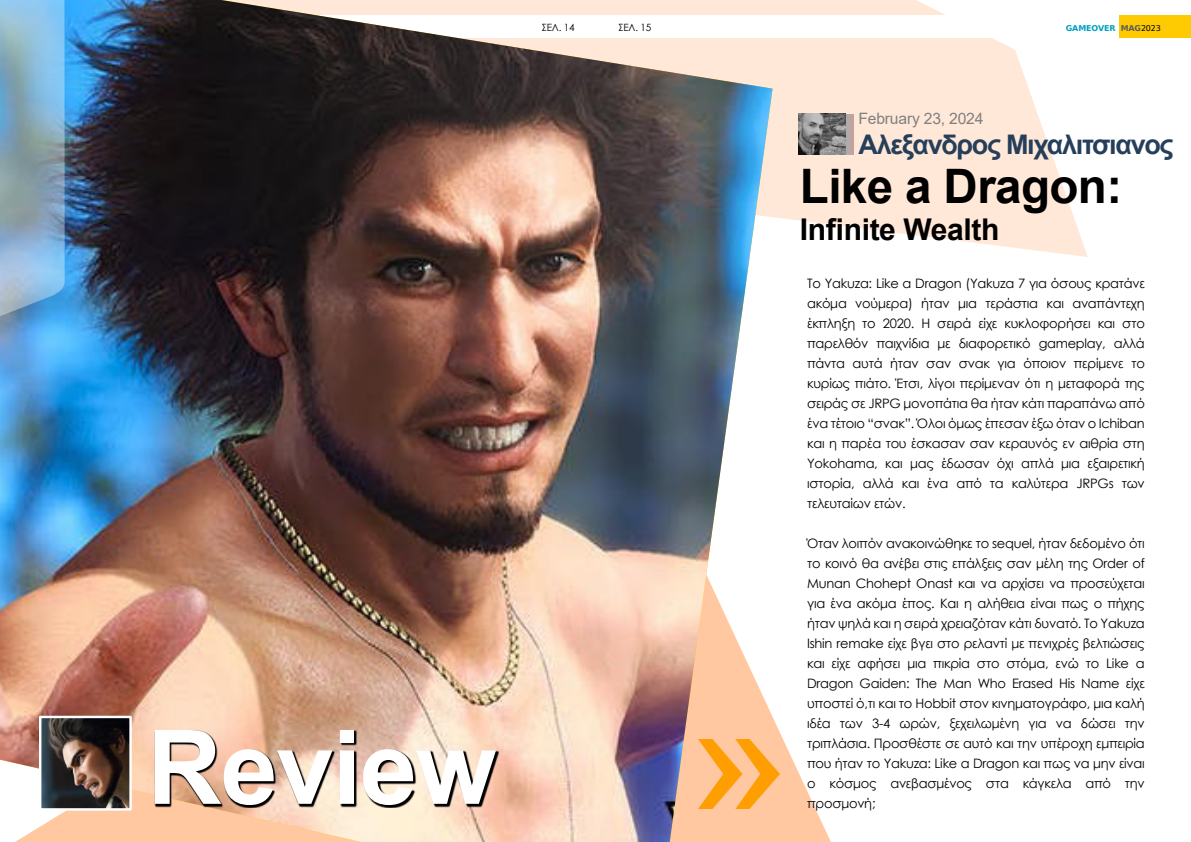
<style>
.page{position:relative;width:1191px;height:842px;background:#fff}
.page>*{position:absolute;margin:0;border:0;box-sizing:border-box;transform-origin:0 0}
.t1{font:700 103.1px "Arial";letter-spacing:-.015em;color:#fff}
.t2{font:700 47.5px "Arial";letter-spacing:-.015em;color:#000}
.t3{font:700 30px "Arial";letter-spacing:-.015em;color:#000}
.t4{font:700 27px "Arial";letter-spacing:-.05em;color:#253f5b}
.t5{font:15.7px "Arial";letter-spacing:-.015em;color:#808080}
.t6{font:13px/20px "Century Gothic";letter-spacing:-.02em;color:#000;text-align:justify}
.t7{font:10px "Century Gothic";letter-spacing:-.02em;color:#000}
.t8{font:700 8px "DejaVu Sans";letter-spacing:-.02em;color:#009fc0}
.s1{color:#5d5d5d}
.s2{font-weight:400;color:#000}
</style>
<div class="page">
<svg style="left:772px;top:0;width:315px;height:257px;fill:#ffe8d8"></svg>
<svg style="left:772px;top:716px;width:59px;height:126px"></svg>
<div style="left:64px;top:15px;width:1054px;height:23px;background:#fff"></div>
<div style="left:1118px;top:15px;width:73px;height:23px;background:#feca02"></div>
<img style="left:0;top:0;width:772px;height:842px">
<img style="left:0;top:0;width:77px;height:345px">
<svg style="left:0;top:0;width:65px;height:325px;background:#86aec8"></svg>
<img style="left:155px;top:731px;width:343px;height:76px">
<hr style="left:845px;top:114px;width:4px;height:40px;background:#253f5b;opacity:.36">
<hr style="left:850px;top:114px;width:3px;height:40px;background:#c3a19d">
<img style="left:798px;top:114px;width:47px;height:40px">
<img style="left:698px;top:740px;width:81px;height:68px">
<img style="left:42px;top:719px;width:87px;height:89px">
<div style="left:39px;top:716px;width:93px;height:95px;border:2px solid #fff"></div>
<h1 class="t1" style="left:147px;top:729px;width:350px">Review</h1>
<p class="t7" style="left:542px;top:23px;width:34px">ΣΕΛ. 14</p>
<p class="t7" style="left:618px;top:23px;width:34px">ΣΕΛ. 15</p>
<p class="t8" style="left:1065px;top:25px;width:97px">GAMEOVER <span class="s1">MAG</span><span class="s2">2023</span></p>
<p class="t5" style="left:858px;top:113px;width:126px">February 23, 2024</p>
<h3 class="t4" style="left:858px;top:134px;width:317px">Αλεξανδρος Μιχαλιτσιανος</h3>
<h2 class="t2" style="left:800px;top:168px;width:324px">Like a Dragon:</h2>
<h3 class="t3" style="left:800px;top:218px;width:201px">Infinite Wealth</h3>
<p class="t6" style="left:807px;top:274px;width:339px">Το Yakuza: Like a Dragon (Yakuza 7 για όσους κρατάνε ακόμα νούμερα) ήταν μια τεράστια και αναπάντεχη έκπληξη το 2020. Η σειρά είχε κυκλοφορήσει και στο παρελθόν παιχνίδια με διαφορετικό gameplay, αλλά πάντα αυτά ήταν σαν σνακ για όποιον περίμενε το κυρίως πιάτο. Έτσι, λίγοι περίμεναν ότι η μεταφορά της σειράς σε JRPG μονοπάτια θα ήταν κάτι παραπάνω από ένα τέτοιο “σνακ”. Όλοι όμως έπεσαν έξω όταν ο Ichiban και η παρέα του έσκασαν σαν κεραυνός εν αιθρία στη Yokohama, και μας έδωσαν όχι απλά μια εξαιρετική ιστορία, αλλά και ένα από τα καλύτερα JRPGs των τελευταίων ετών.</p>
<p class="t6" style="left:807px;top:534px;width:339px">Όταν λοιπόν ανακοινώθηκε το sequel, ήταν δεδομένο ότι το κοινό θα ανέβει στις επάλξεις σαν μέλη της Order of Munan Chohept Onast και να αρχίσει να προσεύχεται για ένα ακόμα έπος. Και η αλήθεια είναι πως ο πήχης ήταν ψηλά και η σειρά χρειαζόταν κάτι δυνατό. Το Yakuza Ishin remake είχε βγει στο ρελαντί με πενιχρές βελτιώσεις και είχε αφήσει μια πικρία στο στόμα, ενώ το Like a Dragon Gaiden: The Man Who Erased His Name είχε υποστεί ό,τι και το Hobbit στον κινηματογράφο, μια καλή ιδέα των 3-4 ωρών, ξεχειλωμένη για να δώσει την τριπλάσια. Προσθέστε σε αυτό και την υπέροχη εμπειρία που ήταν το Yakuza: Like a Dragon και πως να μην είναι ο κόσμος ανεβασμένος στα κάγκελα από την προσμονή;</p>
</div>
